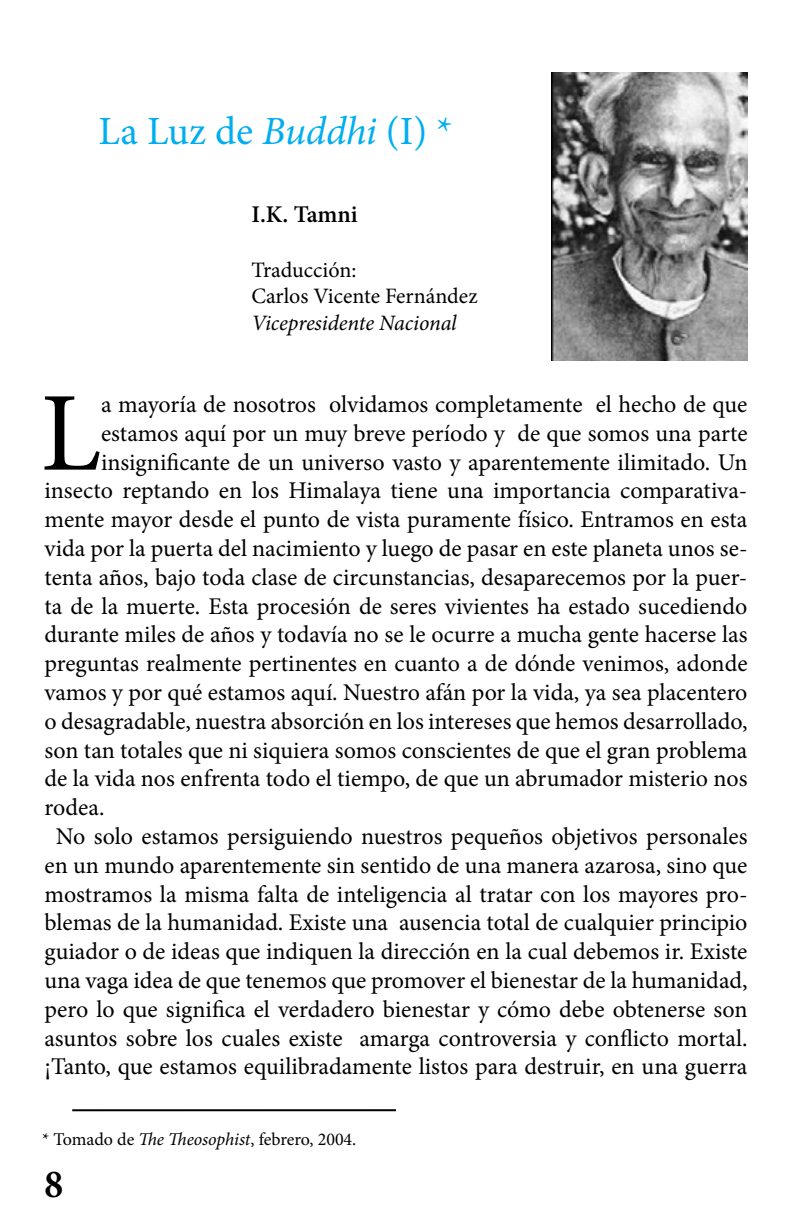
<style>
.page{position:relative;width:792px;height:1224px;background:#fff}
.page>*{position:absolute;margin:0;border:0;box-sizing:border-box;transform-origin:0 0}
.t1{font:112.6px "Minion Pro";color:#000}
.t2{font:40px "Minion Pro";color:#00aeef}
.t3{font:700 condensed 40px "Minion Pro";color:#000}
.t4{font:24px "Minion Pro";letter-spacing:-.005em;color:#000}
.t5{font:600 24px "Minion Pro";letter-spacing:-.005em;color:#000}
.t6{font:22px/26.4px "Minion Pro";letter-spacing:-.035em;color:#000}
.t7{font:italic 22px "Minion Pro";letter-spacing:-.005em;color:#000}
.t8{font:18px "Minion Pro";color:#000}
.s1{font-style:italic}
</style>
<div class="page">
<img style="left:552px;top:72px;width:195px;height:289px">
<hr style="left:72px;top:1109px;width:324px;height:2px;background:#000">
<h2 class="t2" style="left:98px;top:105px;width:356px">La Luz de <span class="s1">Buddhi</span> (I) *</h2>
<p class="t5" style="left:251px;top:197px;width:108px">I.K. Tamni</p>
<p class="t6" style="left:251px;top:257px;width:228px">Traducción:<br>Carlos Vicente Fernández</p>
<p class="t7" style="left:251px;top:308px;width:207px">Vicepresidente Nacional</p>
<h1 class="t1" style="left:40px;top:358px;width:62px">L</h1>
<p class="t4" style="left:101px;top:388px;width:648px">a mayoría de nosotros olvidamos completamente el hecho de que</p>
<p class="t4" style="left:101px;top:417px;width:648px">estamos aquí por un muy breve período y de que somos una parte</p>
<p class="t4" style="left:101px;top:446px;width:648px">insignificante de un universo vasto y aparentemente ilimitado. Un</p>
<p class="t4" style="left:45px;top:475px;width:704px">insecto reptando en los Himalaya tiene una importancia comparativa-</p>
<p class="t4" style="left:45px;top:503px;width:704px">mente mayor desde el punto de vista puramente físico. Entramos en esta</p>
<p class="t4" style="left:45px;top:532px;width:705px">vida por la puerta del nacimiento y luego de pasar en este planeta unos se-</p>
<p class="t4" style="left:45px;top:561px;width:704px">tenta años, bajo toda clase de circunstancias, desaparecemos por la puer-</p>
<p class="t4" style="left:45px;top:590px;width:704px">ta de la muerte. Esta procesión de seres vivientes ha estado sucediendo</p>
<p class="t4" style="left:45px;top:619px;width:704px">durante miles de años y todavía no se le ocurre a mucha gente hacerse las</p>
<p class="t4" style="left:45px;top:647px;width:705px">preguntas realmente pertinentes en cuanto a de dónde venimos, adonde</p>
<p class="t4" style="left:45px;top:676px;width:705px">vamos y por qué estamos aquí. Nuestro afán por la vida, ya sea placentero</p>
<p class="t4" style="left:45px;top:705px;width:705px">o desagradable, nuestra absorción en los intereses que hemos desarrollado,</p>
<p class="t4" style="left:45px;top:734px;width:704px">son tan totales que ni siquiera somos conscientes de que el gran problema</p>
<p class="t4" style="left:45px;top:763px;width:705px">de la vida nos enfrenta todo el tiempo, de que un abrumador misterio nos</p>
<p class="t4" style="left:45px;top:791px;width:62px">rodea.</p>
<p class="t4" style="left:56px;top:820px;width:693px">No solo estamos persiguiendo nuestros pequeños objetivos personales</p>
<p class="t4" style="left:45px;top:849px;width:704px">en un mundo aparentemente sin sentido de una manera azarosa, sino que</p>
<p class="t4" style="left:45px;top:878px;width:705px">mostramos la misma falta de inteligencia al tratar con los mayores pro-</p>
<p class="t4" style="left:45px;top:907px;width:704px">blemas de la humanidad. Existe una ausencia total de cualquier principio</p>
<p class="t4" style="left:45px;top:935px;width:704px">guiador o de ideas que indiquen la dirección en la cual debemos ir. Existe</p>
<p class="t4" style="left:45px;top:964px;width:705px">una vaga idea de que tenemos que promover el bienestar de la humanidad,</p>
<p class="t4" style="left:45px;top:993px;width:704px">pero lo que significa el verdadero bienestar y cómo debe obtenerse son</p>
<p class="t4" style="left:45px;top:1022px;width:705px">asuntos sobre los cuales existe amarga controversia y conflicto mortal.</p>
<p class="t4" style="left:45px;top:1051px;width:705px">¡Tanto, que estamos equilibradamente listos para destruir, en una guerra</p>
<p class="t8" style="left:42px;top:1127px;width:316px">* Tomado de <span class="s1">The Theosophist</span>, febrero, 2004.</p>
<h2 class="t3" style="left:45px;top:1157px;width:20px">8</h2>
</div>
